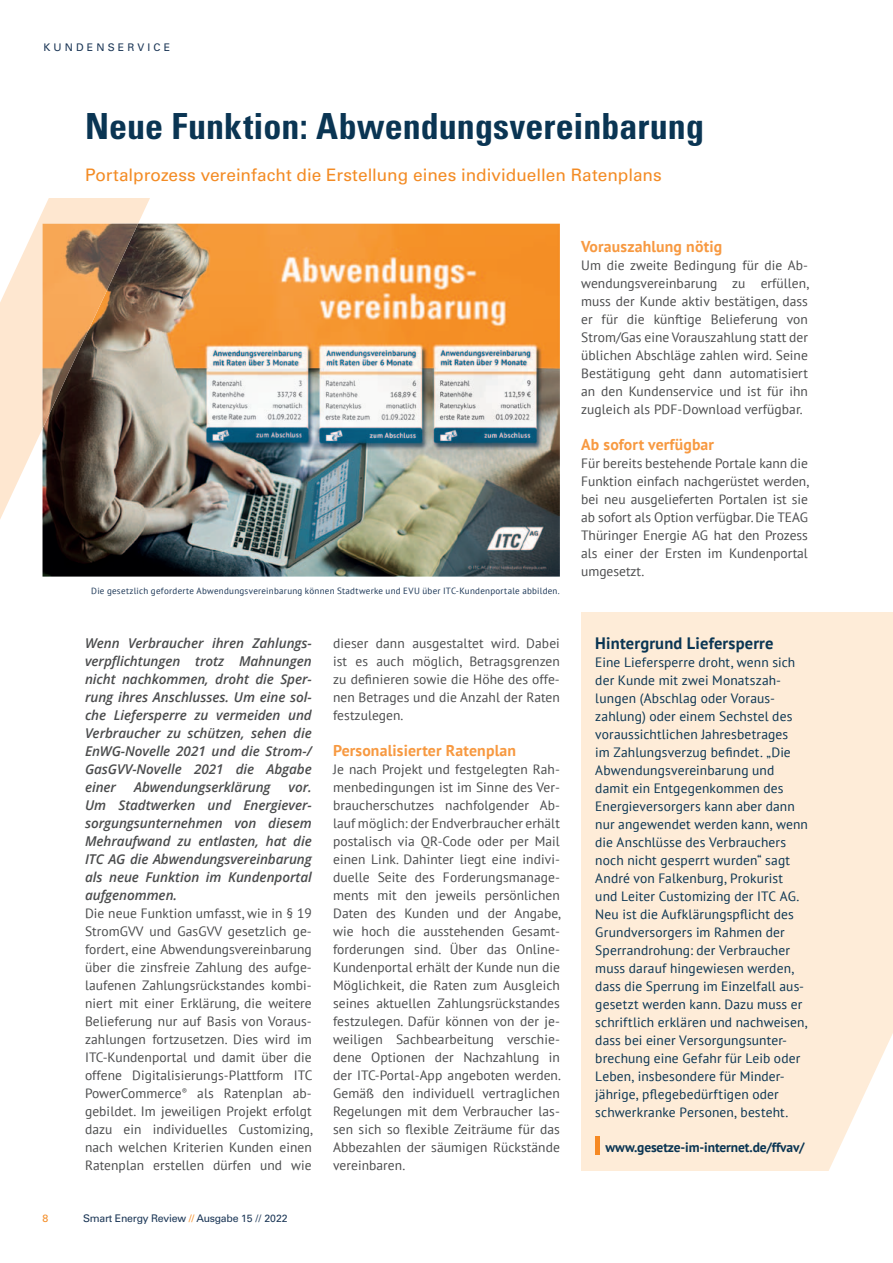
<style>
.page{position:relative;width:893px;height:1263px;background:#fff}
.page>*{position:absolute;margin:0;border:0;box-sizing:border-box;transform-origin:0 0}
.t1{font:700 condensed 36px "Univers LT";color:#0a3553}
.t2{font:500 17.25px "Univers CE";color:#f38b24}
.t3{font:700 16.5px "PT Sans";letter-spacing:.01em;color:#0a3553}
.t4{font:700 15.75px "PT Sans";letter-spacing:.01em;color:#f79941}
.t5{font:13.5px/18px "PT Sans";letter-spacing:.005em;color:#4b4c4d;text-align:justify}
.t6{font:13.5px/18px "PT Sans";letter-spacing:.01em;color:#0a3553}
.t7{font:italic 600 13.5px/18px "Open Sans";letter-spacing:-.005em;color:#4b4c4d;text-align:justify}
.t8{font:700 13.5px "PT Sans";letter-spacing:-.01em;color:#0a3553}
.t9{font:500 10.5px "Univers CE";letter-spacing:-.02em;color:#1b3656}
.t10{font:500 10.5px "Univers CE";letter-spacing:.3em;color:#1b3656}
.t11{font:500 10.5px "Univers CE";color:#f38b24}
.t12{font:9px "PT Sans";letter-spacing:.03em;color:#1b3656}
.s1{color:#f38b24}
</style>
<div class="page">
<div style="left:581px;top:612px;width:312px;height:558px;background:#feecd8"></div>
<div style="left:595px;top:1137px;width:5px;height:18px;background:#f68923"></div>
<img style="left:43px;top:224px;width:517px;height:353px">
<svg style="left:0;top:198px;width:150px;height:322px"></svg>
<img style="left:43px;top:224px;width:95px;height:205px">
<svg style="left:795px;top:1034px;width:98px;height:137px"></svg>
<p class="t10" style="left:43px;top:42px;width:128px">KUNDENSERVICE</p>
<h1 class="t1" style="left:85px;top:104px;width:620px">Neue Funktion: Abwendungsvereinbarung</h1>
<p class="t2" style="left:85px;top:164px;width:578px">Portalprozess vereinfacht die Erstellung eines individuellen Ratenplans</p>
<p class="t12" style="left:91px;top:585px;width:470px">Die gesetzlich geforderte Abwendungsvereinbarung können Stadtwerke und EVU über ITC-Kundenportale abbilden.</p>
<p class="t7" style="left:85px;top:634px;width:228px">Wenn Verbraucher ihren Zahlungs&shy;verpflichtungen trotz Mahnungen nicht nachkommen, droht die Sper&shy;rung ihres Anschlusses. Um eine sol&shy;che Liefersperre zu vermeiden und Verbraucher zu schützen, sehen die EnWG-Novelle 2021 und die Strom-/ GasGVV-Novelle 2021 die Abgabe einer</p>
<p class="t7" style="left:134px;top:778px;width:138px">Abwendungserklärung</p>
<p class="t7" style="left:85px;top:778px;width:228px;text-indent:204px">vor.<br>Um Stadtwerken und Energiever&shy;sorgungsunternehmen von diesem Mehraufwand zu entlasten, hat die ITC AG die Abwendungsvereinbarung als neue Funktion im Kundenportal aufgenommen.</p>
<p class="t5" style="left:85px;top:904px;width:229px">Die neue Funktion umfasst, wie in § 19<br>Strom GVV und Gas GVV gesetzlich ge&shy;fordert, eine Abwendungsvereinbarung über die zinsfreie Zahlung des aufge&shy;laufenen Zahlungsrückstandes kombi&shy;niert mit einer Erklärung, die weitere Belieferung nur auf Basis von Voraus&shy;zahlungen fortzusetzen. Dies wird im ITC-Kundenportal und damit über die offene Digitalisierungs-Plattform ITC PowerCommerce<sup>®</sup> als Ratenplan ab&shy;gebildet. Im jeweiligen Projekt erfolgt dazu ein individuelles Customizing, nach welchen Kriterien Kunden einen Ratenplan erstellen dürfen und wie</p>
<p class="t11" style="left:43px;top:1212px;width:7px">8</p>
<p class="t9" style="left:83px;top:1212px;width:206px">Smart Energy Review <span class="s1">//</span> Ausgabe 15 // 2022</p>
<p class="t5" style="left:333px;top:634px;width:228px">dieser dann ausgestaltet wird. Dabei ist es auch möglich, Betragsgrenzen zu definieren sowie die Höhe des offe&shy;nen Betrages und die Anzahl der Raten festzulegen.</p>
<p class="t4" style="left:333px;top:740px;width:184px">Personalisierter Ratenplan</p>
<p class="t5" style="left:333px;top:760px;width:229px">Je nach Projekt und festgelegten Rah&shy;menbedingungen ist im Sinne des Ver&shy;braucherschutzes nachfolgender Ab&shy;lauf möglich: der Endverbraucher erhält postalisch via QR-Code oder per Mail einen Link. Dahinter liegt eine indivi&shy;duelle Seite des Forderungsmanage&shy;ments mit den jeweils persönlichen Daten des Kunden und der Angabe, wie hoch die ausstehenden Gesamt&shy;forderungen sind. Über das Online-Kundenportal erhält der Kunde nun die Möglichkeit, die Raten zum Ausgleich seines aktuellen Zahlungsrückstandes festzulegen. Dafür können von der je&shy;weiligen Sachbearbeitung verschie&shy;dene Optionen der Nachzahlung in der ITC-Portal-App angeboten werden.<br>Gemäß den individuell vertraglichen Regelungen mit dem Verbraucher las&shy;sen sich so flexible Zeiträume für das Abbezahlen der säumigen Rückstände vereinbaren.</p>
<p class="t4" style="left:581px;top:236px;width:143px">Vorauszahlung nötig</p>
<p class="t5" style="left:581px;top:256px;width:229px">Um die zweite Bedingung für die Ab&shy;wendungsvereinbarung zu erfüllen, muss der Kunde aktiv bestätigen, dass er für die künftige Belieferung von Strom/Gas eine Vorauszahlung statt der üblichen Abschläge zahlen wird. Seine Bestätigung geht dann automatisiert an den Kundenservice und ist für ihn zugleich als PDF-Download verfügbar.</p>
<p class="t4" style="left:581px;top:434px;width:134px">Ab sofort verfügbar</p>
<p class="t5" style="left:581px;top:454px;width:229px">Für bereits bestehende Portale kann die Funktion einfach nachgerüstet werden, bei neu ausgelieferten Portalen ist sie ab sofort als Option verfügbar. Die TEAG Thüringer Energie AG hat den Prozess als einer der Ersten im Kundenportal umgesetzt.</p>
<p class="t3" style="left:595px;top:632px;width:180px">Hintergrund Liefersperre</p>
<p class="t6" style="left:595px;top:653px;width:214px">Eine Liefersperre droht, wenn sich der Kunde mit zwei Monatszah&shy;lungen (Abschlag oder Voraus&shy;zahlung) oder einem Sechstel des voraussichtlichen Jahresbetrages<br>im Zahlungsverzug befindet. „Die Abwendungsvereinbarung und damit ein Entgegenkommen des Energieversorgers kann aber dann nur angewendet werden kann, wenn die Anschlüsse des Verbrauchers noch nicht gesperrt wurden“ sagt André von Falkenburg, Prokurist und Leiter Customizing der ITC AG.<br>Neu ist die Aufklärungspflicht des Grundversorgers im Rahmen der Sperrandrohung: der Verbraucher muss darauf hingewiesen werden, dass die Sperrung im Einzelfall aus&shy;gesetzt werden kann. Dazu muss er schriftlich erklären und nachweisen, dass bei einer Versorgungsunter&shy;brechung eine Gefahr für Leib oder Leben, insbesondere für Minder&shy;jährige, pflegebedürftigen oder schwerkranke Personen, besteht.</p>
<p class="t8" style="left:605px;top:1138px;width:201px">www.gesetze-im-internet.de/ffvav/</p>
</div>
